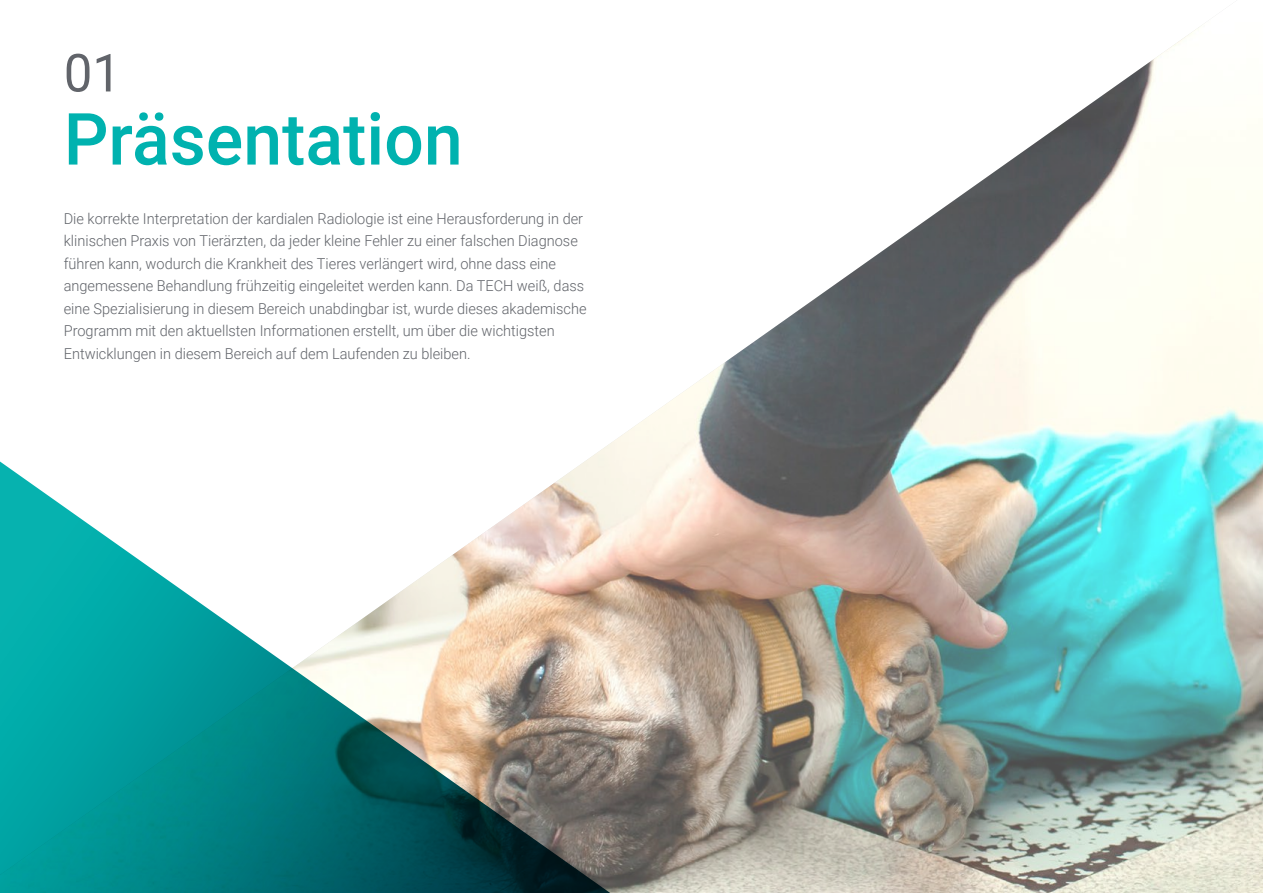
<style>
.page{position:relative;width:1263px;height:893px;background:#fff}
.page>*{position:absolute;margin:0;border:0;box-sizing:border-box;transform-origin:0 0}
.t1{font:500 72px "Roboto";color:#00b2af}
.t2{font:52.5px "Roboto";color:#61646a}
.t3{font:300 15px/22.5px "Roboto";color:#61646a}
</style>
<div class="page">
<img style="left:607px;top:25px;width:656px;height:868px">
<svg style="left:0;top:446px;width:640px;height:447px"></svg>
<h2 class="t2" style="left:64px;top:36px;width:59px">01</h2>
<h1 class="t1" style="left:64px;top:89px;width:400px">Präsentation</h1>
<p class="t3" style="left:64px;top:207px;width:524px">Die korrekte Interpretation der kardialen Radiologie ist eine Herausforderung in der klinischen Praxis von Tierärzten, da jeder kleine Fehler zu einer falschen Diagnose führen kann, wodurch die Krankheit des Tieres verlängert wird, ohne dass eine angemessene Behandlung frühzeitig eingeleitet werden kann. Da TECH weiß, dass eine Spezialisierung in diesem Bereich unabdingbar ist, wurde dieses akademische Programm mit den aktuellsten Informationen erstellt, um über die wichtigsten Entwicklungen in diesem Bereich auf dem Laufenden zu bleiben.</p>
</div>
